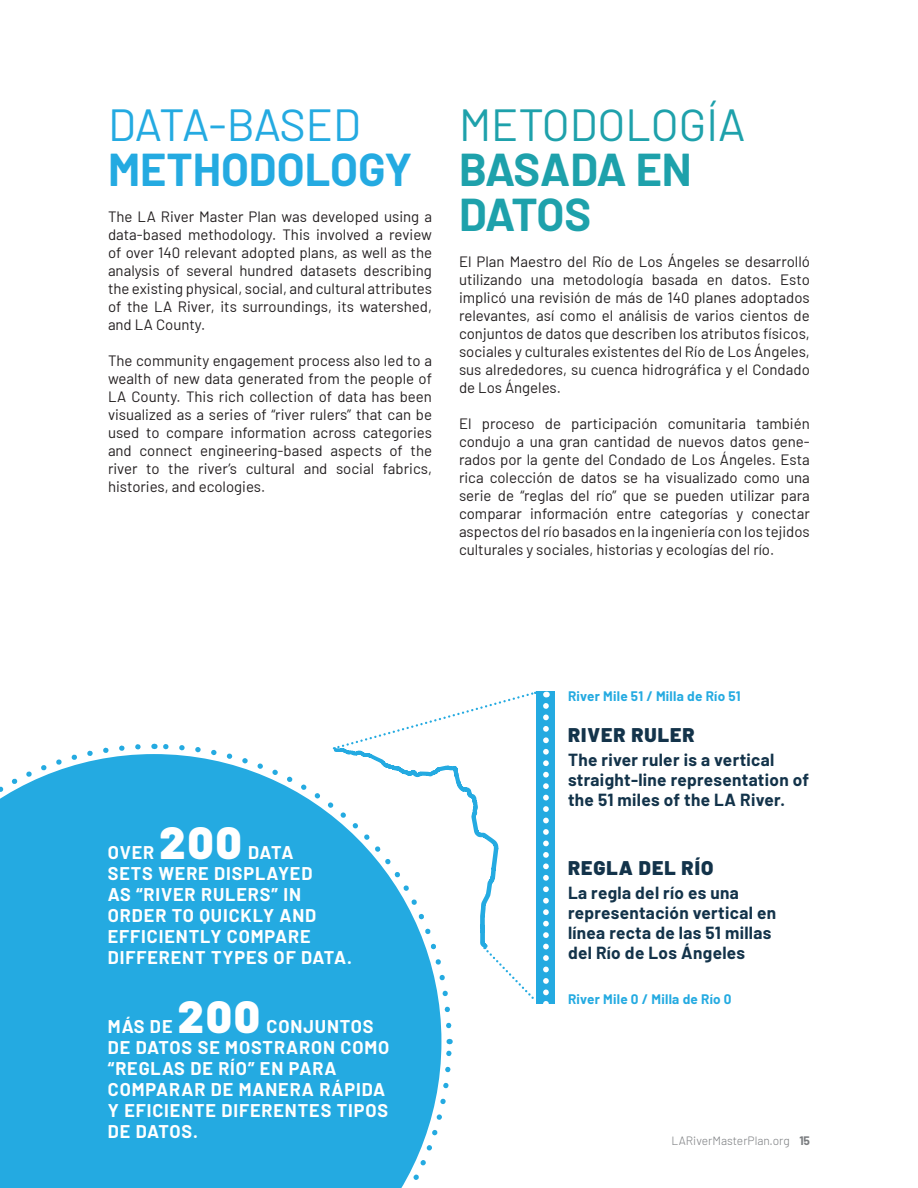
<style>
.page{position:relative;width:918px;height:1188px;background:#fff}
.page>*{position:absolute;margin:0;border:0;box-sizing:border-box;transform-origin:0 0}
.Page_Header_-_Blue{font:700 45px/45px "Barlow";letter-spacing:-.035em;color:#1ea1ab}
.Page_Header_-_Blue-2{font:700 45px/45px "Barlow";color:#24aae1}
.Chapter_Intro_Callou{font:900 45px "Barlow";letter-spacing:.05em;color:#fff}
.Chapter_Intro_Callou-2{font:900 19.8px "Barlow";letter-spacing:.05em;color:#13334a}
.Chapter_Intro_Callou-3{font:700 18px/21px "Barlow";letter-spacing:.05em;color:#fff}
.Chapter_Intro_Callou-4{font:700 17.1px/19.8px "Barlow";letter-spacing:.02em;color:#13334a}
.Body_Copy{font:15px/18px "Barlow";color:#231f20;text-align:justify}
.Chapter_Intro_Callou-5{font:700 13.5px "Barlow";letter-spacing:.02em;color:#24aae1}
.t1{font:300 12px "Barlow";color:#7a7c7f}
.s1{font-weight:400}
.s2{font-weight:700}
</style>
<div class="page">
<div style="left:0;top:754px;width:441px;height:434px;background:#24aae1"></div>
<div style="left:537px;top:692px;width:18px;height:312px;background:#24aae1"></div>
<svg style="left:334px;top:691px;width:215px;height:323px"></svg>
<svg style="left:290px;top:719px;width:259px;height:256px"></svg>
<p class="Page_Header_-_Blue-2" style="left:108px;top:99px;width:306px"><span class="s1">DATA-BASED<br></span>METHODOLOGY</p>
<p class="Body_Copy" style="left:108px;top:206px;width:326px">The LA River Master Plan was developed using a data-based methodology. This involved a review of over 140 relevant adopted plans, as well as the analysis of several hundred datasets describing the existing physical, social, and cultural attributes of the LA River, its surroundings, its watershed, and LA County.</p>
<p class="Body_Copy" style="left:108px;top:350px;width:326px">The community engagement process also led to a wealth of new data generated from the people of LA County. This rich collection of data has been visualized as a series of “river rulers” that can be used to compare information across categories and connect engineering-based aspects of the river to the river’s cultural and social fabrics, histories, and ecologies.</p>
<p class="Page_Header_-_Blue" style="left:459px;top:99px;width:288px"><span class="s1">METODOLOGÍA<br></span>BASADA EN<br>DATOS</p>
<p class="Body_Copy" style="left:459px;top:251px;width:352px">El Plan Maestro del Río de Los Ángeles se desarrolló utilizando una metodología basada en datos. Esto implicó una revisión de más de 140 planes adoptados relevantes, así como el análisis de varios cientos de conjuntos de datos que describen los atributos físicos, sociales y culturales existentes del Río de Los Ángeles, sus alrededores, su cuenca hidrográfica y el Condado de Los Ángeles.</p>
<p class="Body_Copy" style="left:459px;top:413px;width:352px">El proceso de participación comunitaria también condujo a una gran cantidad de nuevos datos gene&shy;rados por la gente del Condado de Los Ángeles. Esta rica colección de datos se ha visualizado como una serie de “reglas del río” que se pueden utilizar para comparar información entre categorías y conectar aspectos del río basados en la ingeniería con los tejidos culturales y sociales, historias y ecologías del río.</p>
<p class="Chapter_Intro_Callou" style="left:160px;top:809px;width:83px">200</p>
<p class="Chapter_Intro_Callou-3" style="left:108px;top:841px;width:48px">OVER</p>
<p class="Chapter_Intro_Callou-3" style="left:108px;top:841px;width:246px;text-indent:140px">DATA<br>SETS WERE DISPLAYED<br>AS “RIVER RULERS” IN<br>ORDER TO QUICKLY AND<br>EFFICIENTLY COMPARE<br>DIFFERENT TYPES OF DATA.</p>
<p class="Chapter_Intro_Callou" style="left:178px;top:983px;width:83px">200</p>
<p class="Chapter_Intro_Callou-3" style="left:108px;top:1015px;width:66px">MÁS DE</p>
<p class="Chapter_Intro_Callou-3" style="left:108px;top:1015px;width:283px;text-indent:159px">CONJUNTOS<br>DE DATOS SE MOSTRARON COMO “REGLAS DE RÍO” EN PARA<br>COMPARAR DE MANERA RÁPIDA<br>Y EFICIENTE DIFERENTES TIPOS<br>DE DATOS.</p>
<p class="Chapter_Intro_Callou-5" style="left:568px;top:686px;width:174px">River Mile 51 / Milla de Río 51</p>
<p class="Chapter_Intro_Callou-2" style="left:568px;top:720px;width:128px">RIVER RULER</p>
<p class="Chapter_Intro_Callou-4" style="left:568px;top:749px;width:243px">The river ruler is a vertical straight-line representation of the 51 miles of the LA River.</p>
<p class="Chapter_Intro_Callou-2" style="left:568px;top:853px;width:147px">REGLA DEL RÍO</p>
<p class="Chapter_Intro_Callou-4" style="left:568px;top:882px;width:210px">La regla del río es una representación vertical en línea recta de las 51 millas del Río de Los Ángeles</p>
<p class="Chapter_Intro_Callou-5" style="left:568px;top:989px;width:165px">River Mile 0 / Milla de Río 0</p>
<p class="t1" style="left:672px;top:1132px;width:140px">LARiverMasterPlan.org <span class="s2">15</span></p>
</div>
